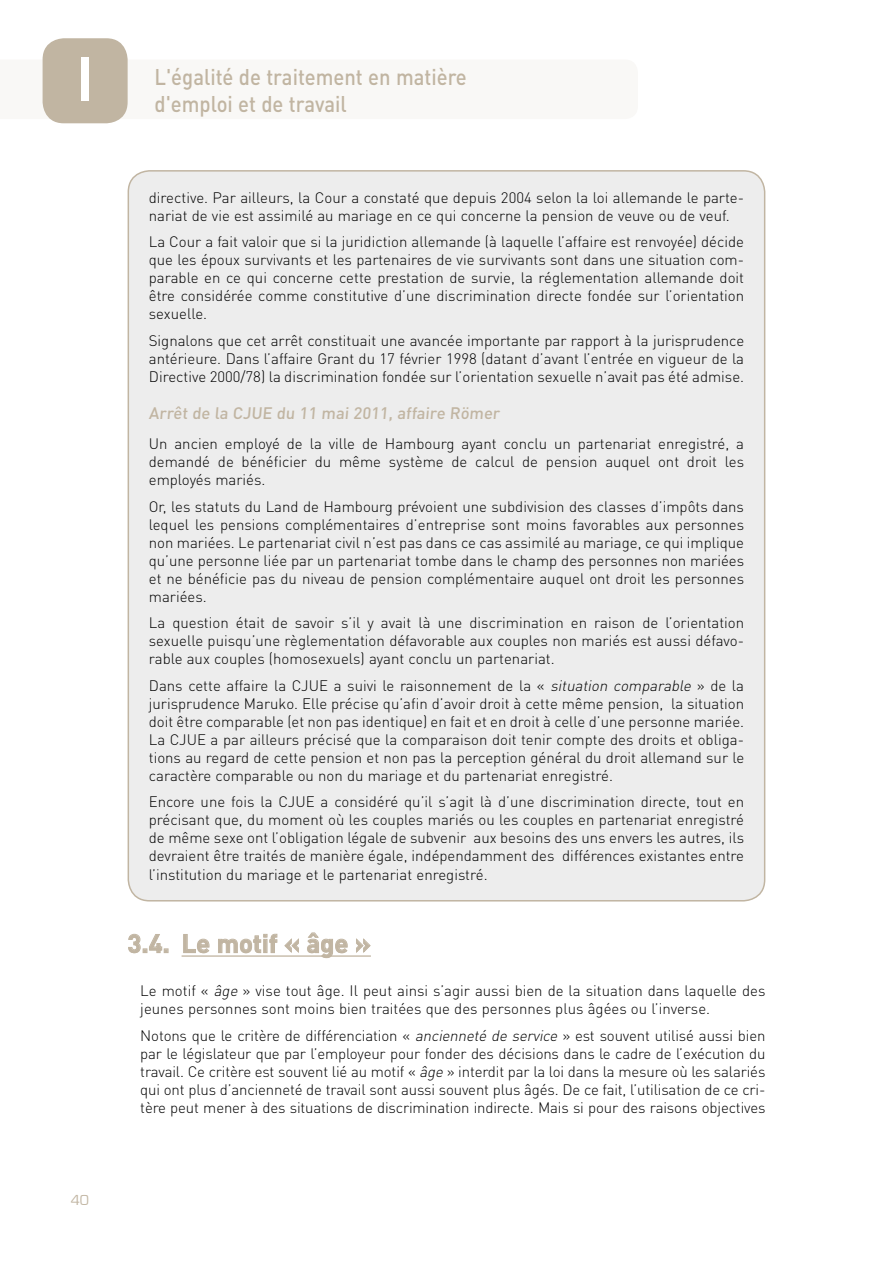
<style>
.page{position:relative;width:893px;height:1263px;background:#fff}
.page>*{position:absolute;margin:0;border:0;box-sizing:border-box;transform-origin:0 0}
.t1{font:700 60px "Century Gothic";color:#fff;scale:.9 1}
.t2{font:700 25.5px "DIN Pro";color:#c1b5a2}
.t3{font:500 22.5px/27px "DIN Pro";color:#c1b5a2;scale:.9 1}
.t4{font:500 16.5px "DIN Pro";color:#c1b5a2}
.t5{font:300 15px/18px "DIN Pro";color:#000;text-align:justify}
.t6{font:15px "Eurostile";color:#c1b5a2}
.s1{font-style:italic}
</style>
<div class="page">
<div style="left:43px;top:38px;width:85px;height:85px;background:#c1b5a2;border-radius:21px"></div>
<div style="left:128px;top:171px;width:637px;height:730px;background:#ededed;border-radius:21px"></div>
<hr style="left:182px;top:955px;width:189px;height:2px;background:#c1b5a2">
<svg style="left:128px;top:933px;width:40px;height:20px"></svg>
<svg style="left:183px;top:934px;width:27px;height:19px"></svg>
<svg style="left:218px;top:933px;width:60px;height:20px"></svg>
<svg style="left:284px;top:938px;width:15px;height:15px"></svg>
<svg style="left:307px;top:932px;width:41px;height:26px"></svg>
<svg style="left:356px;top:938px;width:15px;height:15px"></svg>
<h1 class="t1" style="left:78px;top:41px;width:18px">I</h1>
<p class="t6" style="left:71px;top:1191px;width:20px">40</p>
<h3 class="t3" style="left:154px;top:62px;width:349px">L'égalité de traitement en matière d'emploi et de travail</h3>
<p class="t5" style="left:149px;top:188px;width:597px">directive. Par ailleurs, la Cour a constaté que depuis 2004 selon la loi allemande le parte&shy;nariat de vie est assimilé au mariage en ce qui concerne la pension de veuve ou de veuf.</p>
<p class="t5" style="left:149px;top:232px;width:597px">La Cour a fait valoir que si la juridiction allemande (à laquelle l’affaire est renvoyée) décide que les époux survivants et les partenaires de vie survivants sont dans une situation com&shy;parable en ce qui concerne cette prestation de survie, la réglementation allemande doit être considérée comme constitutive d’une discrimination directe fondée sur l’orientation sexuelle.</p>
<p class="t5" style="left:149px;top:331px;width:597px">Signalons que cet arrêt constituait une avancée importante par rapport à la jurisprudence antérieure. Dans l’affaire Grant du 17 février 1998 (datant d’avant l’entrée en vigueur de la Directive 2000/78) la discrimination fondée sur l’orientation sexuelle n’avait pas été admise.</p>
<p class="t4" style="left:149px;top:401px;width:354px">Arrêt de la CJUE du 11 mai 2011, affaire Römer</p>
<p class="t5" style="left:149px;top:434px;width:597px">Un ancien employé de la ville de Hambourg ayant conclu un partenariat enregistré, a demandé de bénéficier du même système de calcul de pension auquel ont droit les employés mariés.</p>
<p class="t5" style="left:149px;top:497px;width:597px">Or, les statuts du Land de Hambourg prévoient une subdivision des classes d’impôts dans lequel les pensions complémentaires d’entreprise sont moins favorables aux personnes non mariées. Le partenariat civil n’est pas dans ce cas assimilé au mariage, ce qui implique qu’une personne liée par un partenariat tombe dans le champ des personnes non mariées et ne bénéficie pas du niveau de pension complémentaire auquel ont droit les personnes mariées.</p>
<p class="t5" style="left:149px;top:613px;width:597px">La question était de savoir s’il y avait là une discrimination en raison de l’orientation sexuelle puisqu’une règlementation défavorable aux couples non mariés est aussi défavo&shy;rable aux couples (homosexuels) ayant conclu un partenariat.</p>
<p class="t5" style="left:149px;top:676px;width:597px">Dans cette affaire la CJUE a suivi le raisonnement de la « <span class="s1">situation comparable</span> » de la jurisprudence Maruko. Elle précise qu’afin d’avoir droit à cette même pension, la situation doit être comparable (et non pas identique) en fait et en droit à celle d’une personne mariée.<br>La CJUE a par ailleurs précisé que la comparaison doit tenir compte des droits et obliga&shy;tions au regard de cette pension et non pas la perception général du droit allemand sur le caractère comparable ou non du mariage et du partenariat enregistré.</p>
<p class="t5" style="left:149px;top:792px;width:597px">Encore une fois la CJUE a considéré qu’il s’agit là d’une discrimination directe, tout en précisant que, du moment où les couples mariés ou les couples en partenariat enregistré de même sexe ont l’obligation légale de subvenir aux besoins des uns envers les autres, ils devraient être traités de manière égale, indépendamment des différences existantes entre l’institution du mariage et le partenariat enregistré.</p>
<h2 class="t2" style="left:128px;top:926px;width:245px">3.4. Le motif « âge »</h2>
<p class="t5" style="left:140px;top:981px;width:627px">Le motif « <span class="s1">âge</span> » vise tout âge. Il peut ainsi s’agir aussi bien de la situation dans laquelle des jeunes personnes sont moins bien traitées que des personnes plus âgées ou l’inverse.</p>
<p class="t5" style="left:140px;top:1025px;width:627px">Notons que le critère de différenciation « <span class="s1">ancienneté de service</span> » est souvent utilisé aussi bien par le législateur que par l’employeur pour fonder des décisions dans le cadre de l’exécution du travail. Ce critère est souvent lié au motif « <span class="s1">âge</span> » interdit par la loi dans la mesure où les salariés qui ont plus d’ancienneté de travail sont aussi souvent plus âgés. De ce fait, l’utilisation de ce cri&shy;tère peut mener à des situations de discrimination indirecte. Mais si pour des raisons objectives</p>
</div>
